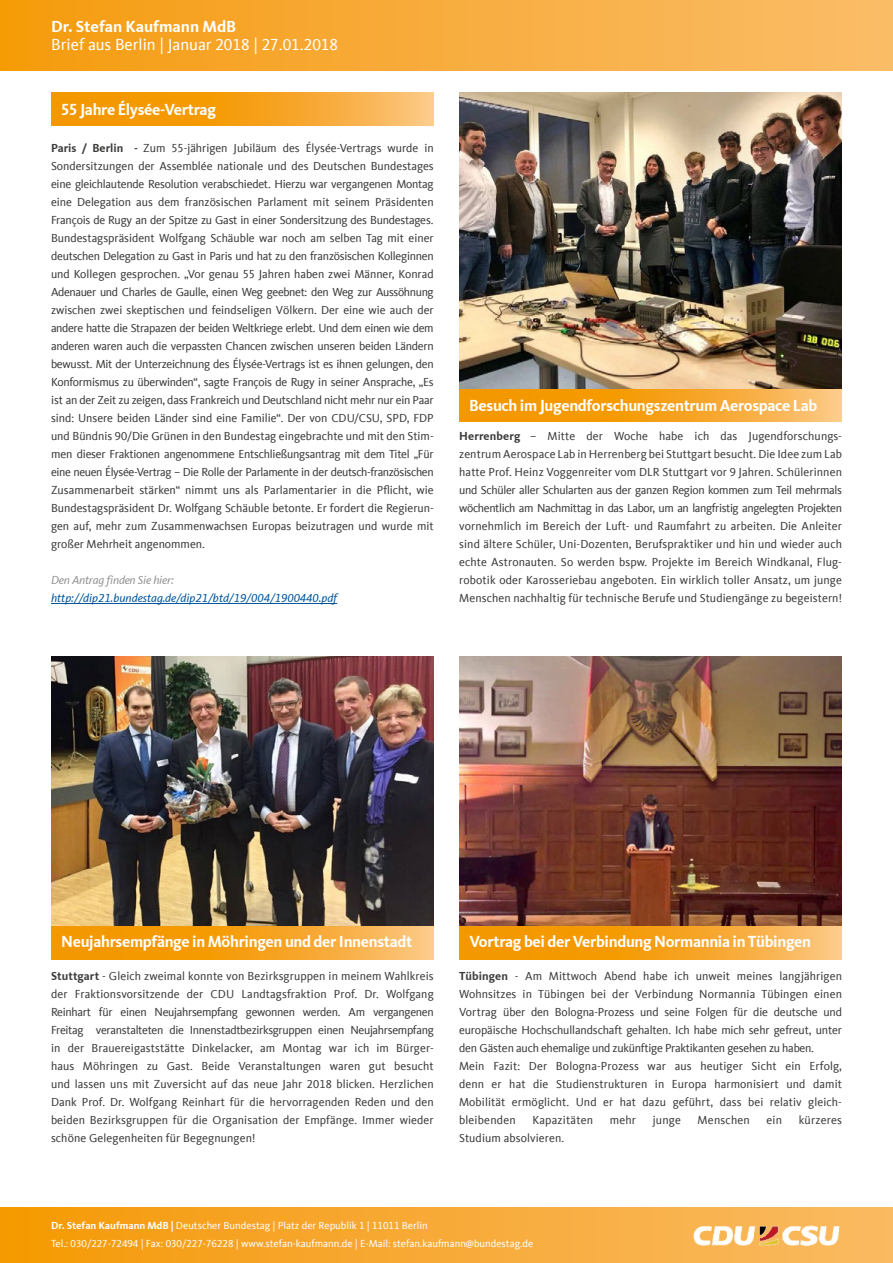
<style>
.page{position:relative;width:893px;height:1263px;background:#fff}
.page>*{position:absolute;margin:0;border:0;box-sizing:border-box;transform-origin:0 0}
.t1{font:700 16.5px "CDU Kievit Tab";letter-spacing:-.02em;color:#fff}
.t2{font:16.5px "CDU Kievit Tab";color:#fff}
.t3{font:700 16.5px "CDU Kievit Tab";color:#fff}
.t4{font:12px/18px "CDU Kievit Tab";letter-spacing:.01em;color:#3c3c3b;text-align:justify}
.t5{font:italic 12px "CDU Kievit Tab";color:#00569d}
.t6{font:italic 12px "CDU Kievit Tab";letter-spacing:-.02em;color:#949494}
.t7{font:10.5px/18px "CDU Kievit Tab";color:#fff}
.s1{font-weight:700}
</style>
<div class="page">
<div style="left:0;top:0;width:893px;height:70px;background:linear-gradient(to right,#f59c0e,#fbbd6a)"></div>
<div style="left:0;top:1208px;width:893px;height:55px;background:linear-gradient(to right,#f59a07,#faba65)"></div>
<img style="left:691px;top:1224px;width:151px;height:23px">
<img style="left:51px;top:656px;width:383px;height:270px">
<img style="left:459px;top:93px;width:383px;height:296px">
<svg style="left:51px;top:93px;width:383px;height:33px;background:#f6a524"></svg>
<svg style="left:51px;top:926px;width:383px;height:33px;background:#f6a524"></svg>
<svg style="left:459px;top:389px;width:383px;height:33px;background:#f6a524"></svg>
<hr style="left:51px;top:603px;width:286px;height:1px;background:#00569d">
<img style="left:459px;top:656px;width:383px;height:270px">
<svg style="left:459px;top:926px;width:383px;height:33px;background:#f6a524"></svg>
<h1 class="t3" style="left:51px;top:17px;width:187px">Dr. Stefan Kaufmann MdB</h1>
<h1 class="t2" style="left:51px;top:35px;width:289px">Brief aus Berlin | Januar 2018 | 27.01.2018</h1>
<h1 class="t1" style="left:61px;top:100px;width:156px">55 Jahre Élysée-Vertrag</h1>
<p class="t4" style="left:51px;top:139px;width:384px"><span class="s1">Paris / Berlin -</span> Zum 55-jährigen Jubiläum des Élysée-Vertrags wurde in Sondersitzungen der Assemblée nationale und des Deutschen Bundestages eine gleichlautende Resolution verabschiedet. Hierzu war vergangenen Montag eine Delegation aus dem französischen Parlament mit seinem Präsidenten François de Rugy an der Spitze zu Gast in einer Sondersitzung des Bundestages.<br>Bundestagspräsident Wolfgang Schäuble war noch am selben Tag mit einer deutschen Delegation zu Gast in Paris und hat zu den französischen Kolleginnen und Kollegen gesprochen. „Vor genau 55 Jahren haben zwei Männer, Konrad Adenauer und Charles de Gaulle, einen Weg geebnet: den Weg zur Aussöhnung zwischen zwei skeptischen und feindseligen Völkern. Der eine wie auch der andere hatte die Strapazen der beiden Weltkriege erlebt. Und dem einen wie dem anderen waren auch die verpassten Chancen zwischen unseren beiden Ländern bewusst. Mit der Unterzeichnung des Élysée-Vertrags ist es ihnen gelungen, den Konformismus zu überwinden“, sagte François de Rugy in seiner Ansprache, „Es ist an der Zeit zu zeigen, dass Frankreich und Deutschland nicht mehr nur ein Paar sind: Unsere beiden Länder sind eine Familie“. Der von CDU/CSU, SPD, FDP und Bündnis 90/Die Grünen in den Bundestag eingebrachte und mit den Stim&shy;men dieser Fraktionen angenommene Entschließungsantrag mit dem Titel „Für eine neuen Élysée-Vertrag – Die Rolle der Parlamente in der deutsch-französischen Zusammenarbeit stärken“ nimmt uns als Parlamentarier in die Pflicht, wie Bundestagspräsident Dr. Wolfgang Schäuble betonte. Er fordert die Regierun&shy;gen auf, mehr zum Zusammenwachsen Europas beizutragen und wurde mit großer Mehrheit angenommen.</p>
<p class="t6" style="left:51px;top:573px;width:124px">Den Antrag finden Sie hier:</p>
<p class="t5" style="left:51px;top:591px;width:288px">http://dip21.bundestag.de/dip21/btd/19/004/1900440.pdf</p>
<h1 class="t1" style="left:469px;top:396px;width:350px">Besuch im Jugendforschungszentrum Aerospace Lab</h1>
<p class="t4" style="left:459px;top:427px;width:384px"><span class="s1">Herrenberg</span> – Mitte der Woche habe ich das Jugendforschungs&shy;zentrum Aerospace Lab in Herrenberg bei Stuttgart besucht. Die Idee zum Lab hatte Prof. Heinz Voggenreiter vom DLR Stuttgart vor 9 Jahren. Schülerinnen und Schüler aller Schularten aus der ganzen Region kommen zum Teil mehrmals wöchentlich am Nachmittag in das Labor, um an langfristig angelegten Projekten vornehmlich im Bereich der Luft- und Raumfahrt zu arbeiten. Die Anleiter sind ältere Schüler, Uni-Dozenten, Berufspraktiker und hin und wieder auch echte Astronauten. So werden bspw. Projekte im Bereich Windkanal, Flug&shy;robotik oder Karosseriebau angeboten. Ein wirklich toller Ansatz, um junge Menschen nachhaltig für technische Berufe und Studiengänge zu begeistern!</p>
<h1 class="t1" style="left:61px;top:931px;width:353px">Neujahrsempfänge in Möhringen und der Innenstadt</h1>
<p class="t4" style="left:51px;top:967px;width:384px"><span class="s1">Stuttgart</span> - Gleich zweimal konnte von Bezirksgruppen in meinem Wahlkreis der Fraktionsvorsitzende der CDU Landtagsfraktion Prof. Dr. Wolfgang Reinhart für einen Neujahrsempfang gewonnen werden. Am vergangenen Freitag veranstalteten die Innenstadtbezirksgruppen einen Neujahrsempfang in der Brauereigaststätte Dinkelacker, am Montag war ich im Bürger&shy;haus Möhringen zu Gast. Beide Veranstaltungen waren gut besucht und lassen uns mit Zuversicht auf das neue Jahr 2018 blicken. Herzlichen Dank Prof. Dr. Wolfgang Reinhart für die hervorragenden Reden und den beiden Bezirksgruppen für die Organisation der Empfänge. Immer wieder schöne Gelegenheiten für Begegnungen!</p>
<h1 class="t1" style="left:469px;top:931px;width:343px">Vortrag bei der Verbindung Normannia in Tübingen</h1>
<p class="t4" style="left:459px;top:967px;width:384px;text-align:left"><span class="s1">Tübingen</span> - Am Mittwoch Abend habe ich unweit meines langjährigen Wohnsitzes in Tübingen bei der Verbindung Normannia Tübingen einen Vortrag über den Bologna-Prozess und seine Folgen für die deutsche und europäische Hochschullandschaft gehalten. Ich habe mich sehr gefreut, unter den Gästen auch ehemalige und zukünftige Praktikanten gesehen zu haben.<br>Mein Fazit: Der Bologna-Prozess war aus heutiger Sicht ein Erfolg, denn er hat die Studienstrukturen in Europa harmonisiert und damit Mobilität ermöglicht. Und er hat dazu geführt, dass bei relativ gleich&shy;bleibenden</p>
<p class="t4" style="left:532px;top:1111px;width:62px">Kapazitäten</p>
<p class="t4" style="left:610px;top:1111px;width:28px">mehr</p>
<p class="t4" style="left:653px;top:1111px;width:30px">junge</p>
<p class="t4" style="left:698px;top:1111px;width:54px">Menschen</p>
<p class="t4" style="left:766px;top:1111px;width:17px">ein</p>
<p class="t4" style="left:799px;top:1111px;width:45px">kürzeres</p>
<p class="t4" style="left:459px;top:1129px;width:107px">Studium absolvieren.</p>
<p class="t7" style="left:51px;top:1216px;width:484px"><span class="s1">Dr. Stefan Kaufmann MdB |</span> Deutscher Bundestag | Platz der Republik 1 | 11011 Berlin<br>Tel.: 030/227-72494 | Fax: 030/227-76228 | www.stefan-kaufmann.de | E-Mail: stefan.kaufmann@bundestag.de</p>
</div>
